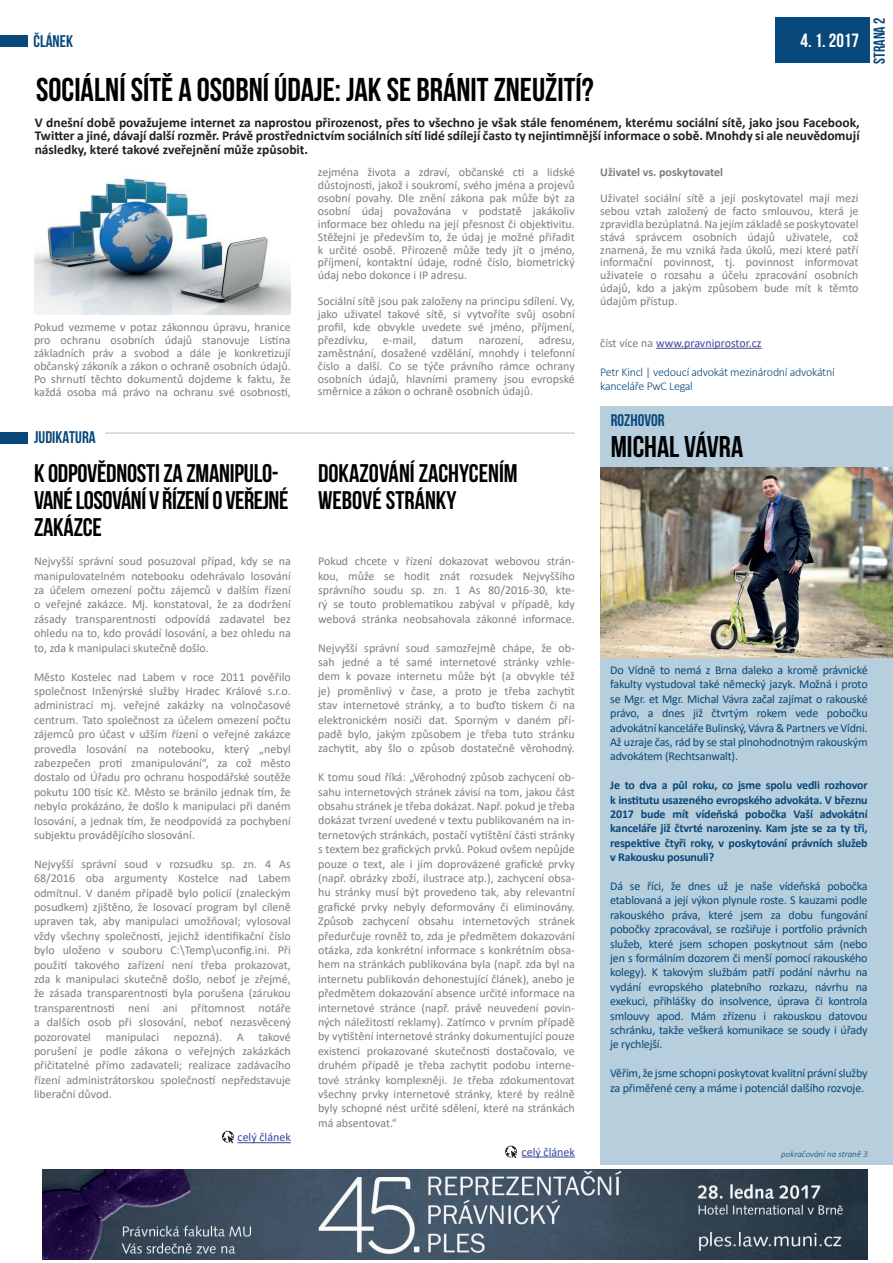
<style>
.page{position:relative;width:893px;height:1263px;background:#fff}
.page>*{position:absolute;margin:0;border:0;box-sizing:border-box;transform-origin:0 0}
.t1{font:700 33px "Bebas Neue";color:#000001}
.t2{font:700 30px "Bebas Neue";color:#000001}
.t3{font:700 25.5px/27px "Bebas Neue";letter-spacing:-.01em;color:#000001}
.t4{font:700 19.2px "Bebas Neue";color:#fff}
.t5{font:700 16.8px "Bebas Neue";color:#08487a}
.t6{font:700 15.9px "Bebas Neue";color:#08487a}
.t7{font:700 13.5px/13.5px "Calibri";color:#231f20;text-align:justify}
.t8{font:12px/14.4px "Calibri";color:#7c7e81;text-align:justify}
.t9{font:12px/14.4px "Calibri";letter-spacing:-.015em;color:#08487a;text-align:justify}
.t10{font:700 12px/14.4px "Calibri";letter-spacing:-.015em;color:#08487a;text-align:justify}
.t11{font:300 12px/14.4px "Calibri";letter-spacing:-.02em;color:#08487a}
.t12{font:12px "Calibri";color:#42479d}
.t13{font:700 12px "Calibri";color:#7c7e81}
.t14{font:12px "Calibri";color:#33489e}
.t15{font:italic 300 9px "Calibri";color:#08487a}
.s1{color:#7c7e81}
</style>
<div class="page">
<div style="left:0;top:36px;width:27px;height:11px;background:#08487a"></div>
<hr style="left:656px;top:348px;width:106px;height:1px;background:#42479d">
<hr style="left:105px;top:433px;width:470px;height:1px;background:#babbbe">
<div style="left:0;top:432px;width:27px;height:11px;background:#08487a"></div>
<hr style="left:238px;top:1142px;width:53px;height:1px;background:#33489e">
<div style="left:601px;top:406px;width:292px;height:759px;background:#b7cedc"></div>
<img style="left:43px;top:1169px;width:824px;height:90px">
<hr style="left:522px;top:1156px;width:53px;height:1px;background:#33489e">
<div style="left:775px;top:17px;width:95px;height:46px;background:#08487a"></div>
<img style="left:34px;top:178px;width:257px;height:136px">
<svg style="left:222px;top:1131px;width:12px;height:12px"></svg>
<svg style="left:505px;top:1146px;width:12px;height:12px"></svg>
<img style="left:601px;top:468px;width:292px;height:189px">
<h3 class="t5" style="left:33px;top:32px;width:41px">ČLÁNEK</h3>
<h3 class="t4" style="left:803px;top:18px;width:47px">1/2015</h3>
<h3 class="t6" style="left:871px;top:64px;width:48px;rotate:-90deg">STRANA 2</h3>
<h3 class="t4" style="left:801px;top:29px;width:60px">4. 1. 2017</h3>
<h1 class="t1" style="left:36px;top:72px;width:559px">SOCIÁLNÍ SÍTĚ A OSOBNÍ ÚDAJE: JAK SE BRÁNIT ZNEUŽITÍ?</h1>
<p class="t7" style="left:35px;top:115px;width:826px">V dnešní době považujeme internet za naprostou přirozenost, přes to všechno je však stále fenoménem, kterému sociální sítě, jako jsou Facebook, Twitter a jiné, dávají další rozměr. Právě prostřednictvím sociálních sítí lidé sdílejí často ty nejintimnější informace o sobě. Mnohdy si ale neuvědomují následky, které takové zveřejnění může způsobit.</p>
<p class="t8" style="left:34px;top:320px;width:258px;line-height:12.9px">Pokud vezmeme v potaz zákonnou úpravu, hranice pro ochranu osobních údajů stanovuje Listina základních práv a svobod a dále je konkretizují občanský zákoník a zákon o ochraně osobních údajů.<br>Po shrnutí těchto dokumentů dojdeme k faktu, že každá osoba má právo na ochranu své osobnosti,</p>
<p class="t8" style="left:318px;top:165px;width:258px;line-height:12.9px">zejména života a zdraví, občanské cti a lidské důstojnosti, jakož i soukromí, svého jména a projevů osobní povahy. Dle znění zákona pak může být za osobní údaj považována v podstatě jakákoliv informace bez ohledu na její přesnost či objektivitu.<br>Stěžejní je především to, že údaj je možné přiřadit k určité osobě. Přirozeně může tedy jít o jméno, příjmení, kontaktní údaje, rodné číslo, biometrický údaj nebo dokonce i IP adresu.</p>
<p class="t8" style="left:318px;top:294px;width:258px;line-height:12.9px">Sociální sítě jsou pak založeny na principu sdílení. Vy, jako uživatel takové sítě, si vytvoříte svůj osobní profil, kde obvykle uvedete své jméno, příjmení, přezdívku,</p>
<p class="t8" style="left:383px;top:332px;width:35px">e-mail,</p>
<p class="t8" style="left:432px;top:332px;width:33px">datum</p>
<p class="t8" style="left:479px;top:332px;width:46px">narození,</p>
<p class="t8" style="left:318px;top:333px;width:258px;line-height:12.9px;text-indent:221px">adresu, zaměstnání, dosažené vzdělání, mnohdy i telefonní číslo a další. Co se týče právního rámce ochrany osobních údajů, hlavními prameny jsou evropské směrnice a zákon o ochraně osobních údajů.</p>
<p class="t13" style="left:600px;top:164px;width:124px">Uživatel vs. poskytovatel</p>
<p class="t8" style="left:600px;top:191px;width:260px;line-height:12.9px">Uživatel sociální sítě a její poskytovatel mají mezi sebou vztah založený de facto smlouvou, která je zpravidla bezúplatná. Na jejím základě se poskytovatel stává správcem osobních údajů uživatele, což znamená, že mu vzniká řada úkolů, mezi které patří informační povinnost, tj. povinnost informovat uživatele o rozsahu a účelu zpracování osobních údajů, kdo a jakým způsobem bude mít k těmto údajům přístup.</p>
<p class="t12" style="left:600px;top:335px;width:163px"><span class="s1">číst více na</span> www.pravniprostor.cz</p>
<p class="t11" style="left:600px;top:364px;width:236px">Petr Kincl | vedoucí advokát mezinárodní advokátní kanceláře PwC Legal</p>
<h3 class="t5" style="left:611px;top:411px;width:55px">ROZHOVOR</h3>
<h2 class="t2" style="left:611px;top:430px;width:134px">MICHAL VÁVRA</h2>
<h3 class="t5" style="left:34px;top:428px;width:63px">JUDIKATURA</h3>
<h3 class="t3" style="left:34px;top:459px;width:256px">K ODPOVĚDNOSTI ZA ZMANIPULO-<br>VANÉ LOSOVÁNÍ V ŘÍZENÍ O VEŘEJNÉ<br>ZAKÁZCE</h3>
<h3 class="t3" style="left:318px;top:459px;width:201px">DOKAZOVÁNÍ ZACHYCENÍM<br>WEBOVÉ STRÁNKY</h3>
<p class="t8" style="left:34px;top:554px;width:258px">Nejvyšší správní soud posuzoval případ, kdy se na manipulovatelném notebooku odehrávalo losování za účelem omezení počtu zájemců v dalším řízení o veřejné zakázce. Mj. konstatoval, že za dodržení zásady transparentnosti odpovídá zadavatel bez ohledu na to, kdo provádí losování, a bez ohledu na to, zda k manipulaci skutečně došlo.</p>
<p class="t8" style="left:34px;top:669px;width:258px">Město Kostelec nad Labem v roce 2011 pověřilo společnost Inženýrské služby Hradec Králové s.r.o. administrací mj. veřejné zakázky na volnočasové centrum. Tato společnost za účelem omezení počtu zájemců pro účast v užším řízení o veřejné zakázce provedla losování na notebooku, který „nebyl zabezpečen proti zmanipulování“, za což město dostalo od Úřadu pro ochranu hospodářské soutěže pokutu 100 tisíc Kč. Město se bránilo jednak tím, že nebylo prokázáno, že došlo k manipulaci při daném losování, a jednak tím, že neodpovídá za pochybení subjektu provádějícího slosování.</p>
<p class="t8" style="left:34px;top:856px;width:258px">Nejvyšší správní soud v rozsudku sp. zn. 4 As 68/2016 oba argumenty Kostelce nad Labem odmítnul. V daném případě bylo policií (znaleckým posudkem) zjištěno, že losovací program byl cíleně upraven tak, aby manipulaci umožňoval; vylosoval vždy všechny společnosti, jejichž identifikační číslo bylo uloženo v souboru C:\Temp\uconfig.ini. Při použití takového zařízení není třeba prokazovat, zda k manipulaci skutečně došlo, neboť je zřejmé, že zásada transparentnosti byla porušena (zárukou transparentnosti není ani přítomnost notáře a dalších osob při slosování, neboť nezasvěcený pozorovatel manipulaci nepozná). A takové porušení je podle zákona o veřejných zakázkách přičitatelné přímo zadavateli; realizace zadávacího řízení administrátorskou společností nepředstavuje liberační důvod.</p>
<p class="t14" style="left:238px;top:1129px;width:55px">celý článek</p>
<p class="t8" style="left:318px;top:554px;width:258px">Pokud chcete v řízení dokazovat webovou strán&shy;kou, může se hodit znát rozsudek Nejvyššího správního soudu sp. zn. 1 As 80/2016-30, kte&shy;rý se touto problematikou zabýval v případě, kdy webová stránka neobsahovala zákonné informace.</p>
<p class="t8" style="left:318px;top:640px;width:258px">Nejvyšší správní soud samozřejmě chápe, že ob&shy;sah jedné a té samé internetové stránky vzhle&shy;dem k povaze internetu může být (a obvykle též je) proměnlivý v čase, a proto je třeba zachytit stav internetové stránky, a to buďto tiskem či na elektronickém nosiči dat. Sporným v daném pří&shy;padě bylo, jakým způsobem je třeba tuto stránku zachytit, aby šlo o způsob dostatečně věrohodný.</p>
<p class="t8" style="left:318px;top:770px;width:258px">K tomu soud říká: „Věrohodný způsob zachycení ob&shy;sahu internetových stránek závisí na tom, jakou část obsahu stránek je třeba dokázat. Např. pokud je třeba dokázat tvrzení uvedené v textu publikovaném na in&shy;ternetových stránkách, postačí vytištění části stránky s textem bez grafických prvků. Pokud ovšem nepůjde pouze o text, ale i jím doprovázené grafické prvky (např. obrázky zboží, ilustrace atp.), zachycení obsa&shy;hu stránky musí být provedeno tak, aby relevantní grafické prvky nebyly deformovány či eliminovány.<br>Způsob zachycení obsahu internetových stránek předurčuje rovněž to, zda je předmětem dokazování otázka, zda konkrétní informace s konkrétním obsa&shy;hem na stránkách publikována byla (např. zda byl na internetu publikován dehonestující článek), anebo je předmětem dokazování absence určité informace na internetové stránce (např. právě neuvedení povin&shy;ných náležitostí reklamy). Zatímco v prvním případě by vytištění internetové stránky dokumentující pouze existenci prokazované skutečnosti dostačovalo, ve druhém případě je třeba zachytit podobu interne&shy;tové stránky komplexněji. Je třeba zdokumentovat všechny prvky internetové stránky, které by reálně byly schopné nést určité sdělení, které na stránkách má absentovat.“</p>
<p class="t14" style="left:522px;top:1143px;width:55px">celý článek</p>
<p class="t15" style="left:781px;top:1148px;width:88px">pokračování na straně 3</p>
<p class="t9" style="left:610px;top:662px;width:259px">Do Vídně to nemá z Brna daleko a kromě právnické fakulty vystudoval také německý jazyk. Možná i proto se Mgr. et Mgr. Michal Vávra začal zajímat o rakouské právo, a dnes již čtvrtým rokem vede pobočku advokátní kanceláře Bulinský, Vávra &amp; Partners ve Vídni.<br>Až uzraje čas, rád by se stal plnohodnotným rakouským advokátem (Rechtsanwalt).</p>
<p class="t10" style="left:610px;top:778px;width:259px">Je to dva a půl roku, co jsme spolu vedli rozhovor k institutu usazeného evropského advokáta. V březnu 2017 bude mít vídeňská pobočka Vaší advokátní kanceláře již čtvrté narozeniny. Kam jste se za ty tři, respektive čtyři roky, v poskytování právních služeb v Rakousku posunuli?</p>
<p class="t9" style="left:610px;top:878px;width:259px">Dá se říci, že dnes už je naše vídeňská pobočka etablovaná a její výkon plynule roste. S kauzami podle rakouského práva, které jsem za dobu fungování pobočky zpracovával, se rozšiřuje i portfolio právních služeb, které jsem schopen poskytnout sám (nebo jen s formálním dozorem či menší pomocí rakouského kolegy). K takovým službám patří podání návrhu na vydání evropského platebního rozkazu, návrhu na exekuci, přihlášky do insolvence, úprava či kontrola smlouvy apod. Mám zřízenu i rakouskou datovou schránku, takže veškerá komunikace se soudy i úřady je rychlejší.</p>
<p class="t9" style="left:610px;top:1066px;width:259px">Věřím, že jsme schopni poskytovat kvalitní právní služby za přiměřené ceny a máme i potenciál dalšího rozvoje.</p>
</div>
